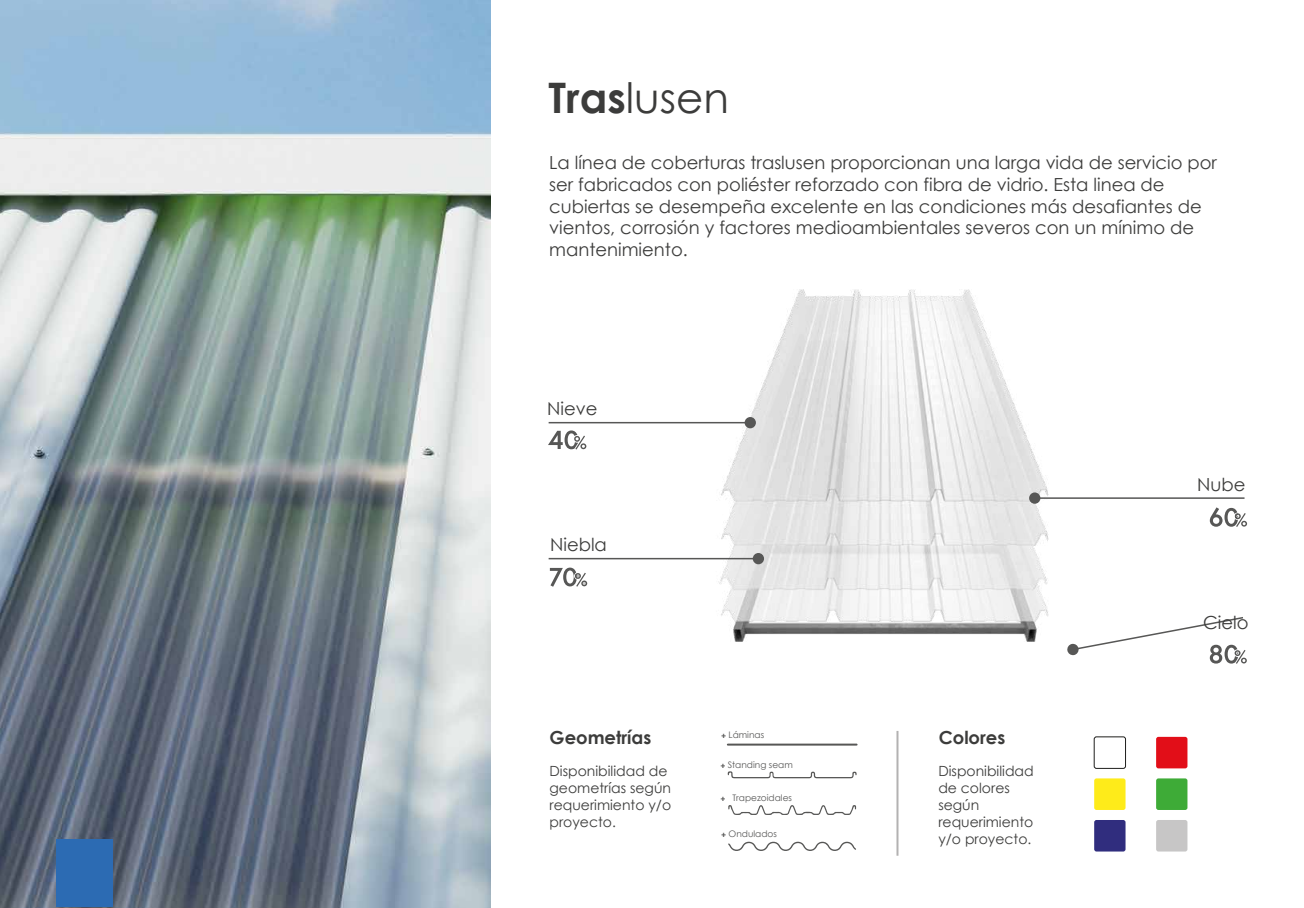
<style>
.page{position:relative;width:1304px;height:908px;background:#fff}
.page>*{position:absolute;margin:0;border:0;box-sizing:border-box;transform-origin:0 0}
.t1{font:42px "Century Gothic";color:#3c3c3b}
.t2{font:18px/21.6px "Century Gothic";color:#3c3c3b}
.t3{font:700 18px "Century Gothic";color:#3c3c3b}
.t4{font:14px/16.8px "Century Gothic";color:#3c3c3b}
.t5{font:9px "Century Gothic";color:#585857}
.s1{font-weight:700}
.s2{font-family:"Europa";font-weight:700;font-size:8.6px;color:#575756}
</style>
<div class="page">
<img style="left:1px;top:0;width:490px;height:907px">
<img style="left:563px;top:290px;width:641px;height:480px">
<svg style="left:1067px;top:643px;width:12px;height:12px"></svg>
<hr style="left:1034px;top:497px;width:210px;height:1px;background:#575756">
<div style="left:1029px;top:492px;width:11px;height:11px;background:#575756;border-radius:50%"></div>
<hr style="left:549px;top:422px;width:202px;height:1px;background:#575756">
<div style="left:745px;top:417px;width:11px;height:11px;background:#575756;border-radius:50%"></div>
<hr style="left:549px;top:557px;width:210px;height:2px;background:#575756">
<div style="left:753px;top:552px;width:11px;height:12px;background:#575756;border-radius:50%"></div>
<svg style="left:1071px;top:615px;width:176px;height:48px"></svg>
<svg style="left:550px;top:567px;width:37px;height:19px"></svg>
<svg style="left:1210px;top:507px;width:37px;height:19px"></svg>
<svg style="left:548px;top:430px;width:38px;height:19px"></svg>
<svg style="left:728px;top:805px;width:128px;height:10px"></svg>
<svg style="left:728px;top:771px;width:129px;height:7px"></svg>
<svg style="left:728px;top:841px;width:128px;height:9px"></svg>
<hr style="left:728px;top:743px;width:129px;height:2px;background:#575756">
<hr style="left:896px;top:730px;width:2px;height:125px;background:#b3b2b2">
<div style="left:1156px;top:736px;width:31px;height:32px;background:#e20e18;border-radius:2px"></div>
<div style="left:1094px;top:778px;width:31px;height:31px;background:#feeb1a;border-radius:2px"></div>
<div style="left:1094px;top:736px;width:32px;height:32px;background:#fff;border:1px solid #1e1e1c;border-radius:2px"></div>
<div style="left:1156px;top:778px;width:31px;height:31px;background:#3eab37;border-radius:2px"></div>
<div style="left:1094px;top:819px;width:31px;height:32px;background:#302d7e;border-radius:2px"></div>
<div style="left:1156px;top:819px;width:31px;height:32px;background:#c7c6c6;border-radius:2px"></div>
<div style="left:56px;top:839px;width:56px;height:67px;background:#2c6bb3"></div>
<h1 class="t1" style="left:549px;top:68px;width:182px"><span class="s1">Tras</span>lusen</h1>
<p class="t2" style="left:549px;top:152px;width:669px">La línea de coberturas traslusen proporcionan una larga vida de servicio por ser fabricados con poliéster reforzado con fibra de vidrio. Esta linea de cubiertas se desempeña excelente en las condiciones más desafiantes de vientos, corrosión y factores medioambientales severos con un mínimo de mantenimiento.</p>
<p class="t2" style="left:547px;top:397px;width:52px">Nieve</p>
<p class="t2" style="left:550px;top:533px;width:58px">Niebla</p>
<p class="t3" style="left:550px;top:723px;width:103px">Geometrías</p>
<p class="t5" style="left:722px;top:728px;width:44px"><span class="s2">+</span> Láminas</p>
<p class="t4" style="left:550px;top:762px;width:123px">Disponibilidad de geometrías según requerimiento y/o proyecto.</p>
<p class="t5" style="left:721px;top:758px;width:74px"><span class="s2">+</span> Standing seam</p>
<p class="t5" style="left:721px;top:791px;width:73px"><span class="s2">+</span> Trapezoidales</p>
<p class="t5" style="left:722px;top:827px;width:57px"><span class="s2">+</span> Ondulados</p>
<p class="t3" style="left:939px;top:723px;width:68px">Colores</p>
<p class="t4" style="left:938px;top:762px;width:97px">Disponibilidad de colores según requerimiento y/o proyecto.</p>
<p class="t2" style="left:1197px;top:473px;width:50px">Nube</p>
<p class="t2" style="left:1203px;top:611px;width:47px">Cielo</p>
</div>
